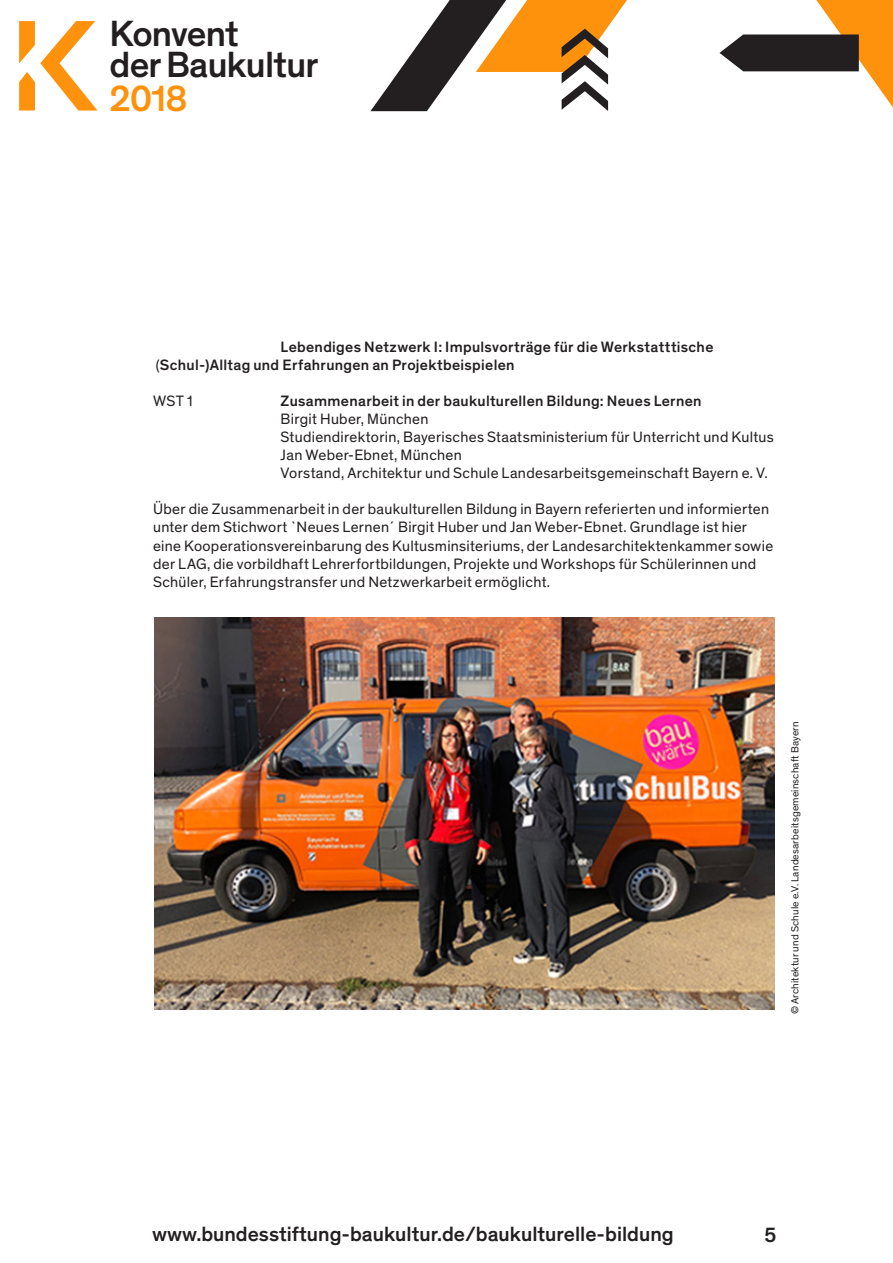
<style>
.page{position:relative;width:893px;height:1263px;background:#fff}
.page>*{position:absolute;margin:0;border:0;box-sizing:border-box;transform-origin:0 0}
.t1{font:500 37.05px/30.6px "Theinhardt";letter-spacing:-.02em;color:#231f20}
.t2{font:500 37.05px "Theinhardt";color:#ff920d}
.t3{font:500 21px "Theinhardt";color:#231f20}
.Programmablauf{font:15.3px/18px "Theinhardt";letter-spacing:.02em;color:#231f20}
.Programmablauf-2{font:500 15.3px "Theinhardt";letter-spacing:.02em;color:#231f20}
.t4{font:10.5px "Theinhardt";letter-spacing:.015em;color:#231f20}
.s1{font-weight:400}
</style>
<div class="page">
<svg style="left:19px;top:21px;width:79px;height:90px"></svg>
<svg style="left:370px;top:0;width:523px;height:111px"></svg>
<img style="left:154px;top:618px;width:620px;height:392px">
<h1 class="t1" style="left:109px;top:19px;width:211px">Konvent<br>der Baukultur</h1>
<h1 class="t2" style="left:109px;top:76px;width:80px">2018</h1>
<p class="Programmablauf-2" style="left:281px;top:338px;width:434px">Lebendiges Netzwerk I: Impulsvorträge für die Werkstatttische</p>
<p class="Programmablauf-2" style="left:156px;top:356px;width:360px"><span class="s1">(</span>Schul-)Alltag und Erfahrungen an Projektbeispielen</p>
<p class="Programmablauf" style="left:153px;top:393px;width:41px">WST 1</p>
<p class="Programmablauf-2" style="left:281px;top:392px;width:422px">Zusammenarbeit in der baukulturellen Bildung: Neues Lernen</p>
<p class="Programmablauf" style="left:281px;top:411px;width:149px">Birgit Huber, München</p>
<p class="Programmablauf" style="left:281px;top:429px;width:495px">Studiendirektorin, Bayerisches Staatsministerium für Unterricht und Kultus</p>
<p class="Programmablauf" style="left:281px;top:447px;width:183px">Jan Weber-Ebnet, München</p>
<p class="Programmablauf" style="left:281px;top:465px;width:489px">Vorstand, Architektur und Schule Landesarbeitsgemeinschaft Bayern e. V.</p>
<p class="Programmablauf" style="left:153px;top:501px;width:622px">Über die Zusammenarbeit in der baukulturellen Bildung in Bayern referierten und informierten unter dem Stichwort `Neues Lernen´ Birgit Huber und Jan Weber-Ebnet. Grundlage ist hier eine Kooperationsvereinbarung des Kultusminsiteriums, der Landesarchitektenkammer sowie der LAG, die vorbildhaft Lehrerfortbildungen, Projekte und Workshops für Schülerinnen und Schüler, Erfahrungstransfer und Netzwerkarbeit ermöglicht.</p>
<p class="t4" style="left:789px;top:1014px;width:294px;rotate:-90deg">© Architektur und Schule e.V. Landesarbeitsgemeinschaft Bayern</p>
<h2 class="t3" style="left:152px;top:1221px;width:523px">www.bundesstiftung-baukultur.de/baukulturelle-bildung</h2>
<h2 class="t3" style="left:765px;top:1222px;width:13px">5</h2>
</div>
